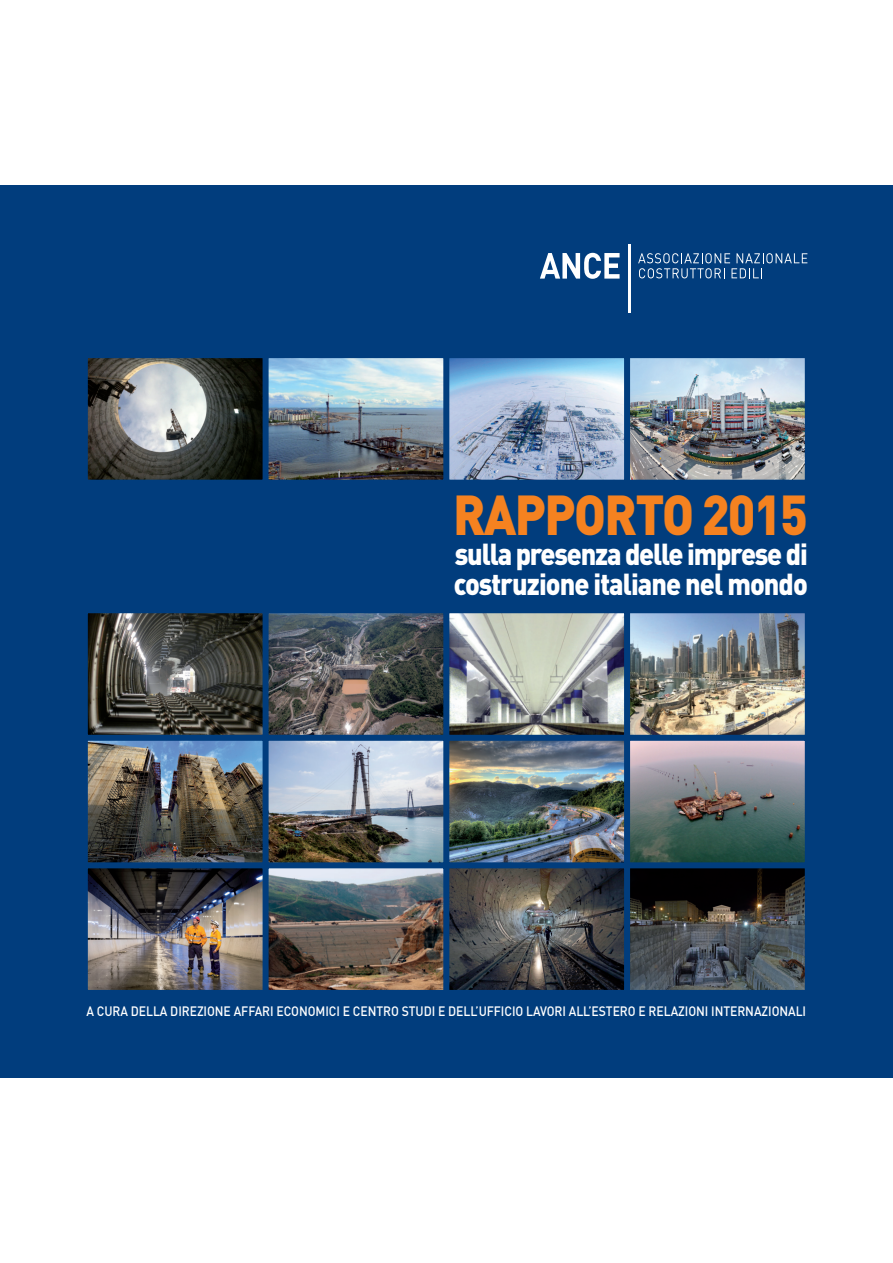
<style>
.page{position:relative;width:893px;height:1263px;background:#fff}
.page>*{position:absolute;margin:0;border:0;box-sizing:border-box;transform-origin:0 0}
.t1{font:900 55.5px "DIN";letter-spacing:-.035em;color:#f58220;scale:.9 1}
.t2{font:900 30px/30px "DIN";letter-spacing:-.045em;color:#fff;scale:.9 1}
.t3{font:500 13.5px "DIN";letter-spacing:-.005em;color:#fff;scale:.9 1}
</style>
<div class="page">
<div style="left:0;top:185px;width:892px;height:893px;background:#013d7d"></div>
<hr style="left:628px;top:245px;width:2px;height:68px;background:#fff">
<svg style="left:540px;top:253px;width:79px;height:26px"></svg>
<svg style="left:638px;top:253px;width:169px;height:25px"></svg>
<img style="left:89px;top:359px;width:173px;height:120px">
<div style="left:85px;top:355px;width:181px;height:128px;border:3px solid #013d7d"></div>
<img style="left:270px;top:359px;width:172px;height:120px">
<div style="left:266px;top:355px;width:180px;height:128px;border:3px solid #013d7d"></div>
<img style="left:450px;top:359px;width:173px;height:120px">
<div style="left:446px;top:355px;width:181px;height:128px;border:3px solid #013d7d"></div>
<img style="left:631px;top:359px;width:173px;height:120px">
<div style="left:627px;top:355px;width:181px;height:128px;border:3px solid #013d7d"></div>
<img style="left:89px;top:614px;width:173px;height:120px">
<div style="left:85px;top:610px;width:181px;height:128px;border:3px solid #013d7d"></div>
<img style="left:270px;top:614px;width:172px;height:120px">
<div style="left:266px;top:610px;width:180px;height:128px;border:3px solid #013d7d"></div>
<img style="left:450px;top:614px;width:173px;height:120px">
<div style="left:446px;top:610px;width:181px;height:128px;border:3px solid #013d7d"></div>
<img style="left:631px;top:614px;width:173px;height:120px">
<div style="left:627px;top:610px;width:181px;height:128px;border:3px solid #013d7d"></div>
<img style="left:89px;top:742px;width:173px;height:119px">
<div style="left:85px;top:738px;width:181px;height:127px;border:3px solid #013d7d"></div>
<img style="left:270px;top:742px;width:172px;height:119px">
<div style="left:266px;top:738px;width:180px;height:127px;border:3px solid #013d7d"></div>
<img style="left:450px;top:742px;width:173px;height:119px">
<div style="left:446px;top:738px;width:181px;height:127px;border:3px solid #013d7d"></div>
<img style="left:631px;top:742px;width:173px;height:119px">
<div style="left:627px;top:738px;width:181px;height:127px;border:3px solid #013d7d"></div>
<img style="left:89px;top:869px;width:173px;height:120px">
<div style="left:85px;top:865px;width:181px;height:128px;border:3px solid #013d7d"></div>
<img style="left:270px;top:869px;width:172px;height:120px">
<div style="left:266px;top:865px;width:180px;height:128px;border:3px solid #013d7d"></div>
<img style="left:450px;top:869px;width:173px;height:120px">
<div style="left:446px;top:865px;width:181px;height:128px;border:3px solid #013d7d"></div>
<img style="left:631px;top:869px;width:173px;height:120px">
<div style="left:627px;top:865px;width:181px;height:128px;border:3px solid #013d7d"></div>
<h1 class="t1" style="left:453px;top:496px;width:396px">RAPPORTO 2015</h1>
<h2 class="t2" style="left:454px;top:542px;width:395px">sulla presenza delle imprese di costruzione italiane nel mondo</h2>
<p class="t3" style="left:86px;top:1006px;width:801px">A CURA DELLA DIREZIONE AFFARI ECONOMICI E CENTRO STUDI E DELL’UFFICIO LAVORI ALL’ESTERO E RELAZIONI INTERNAZIONALI</p>
</div>
